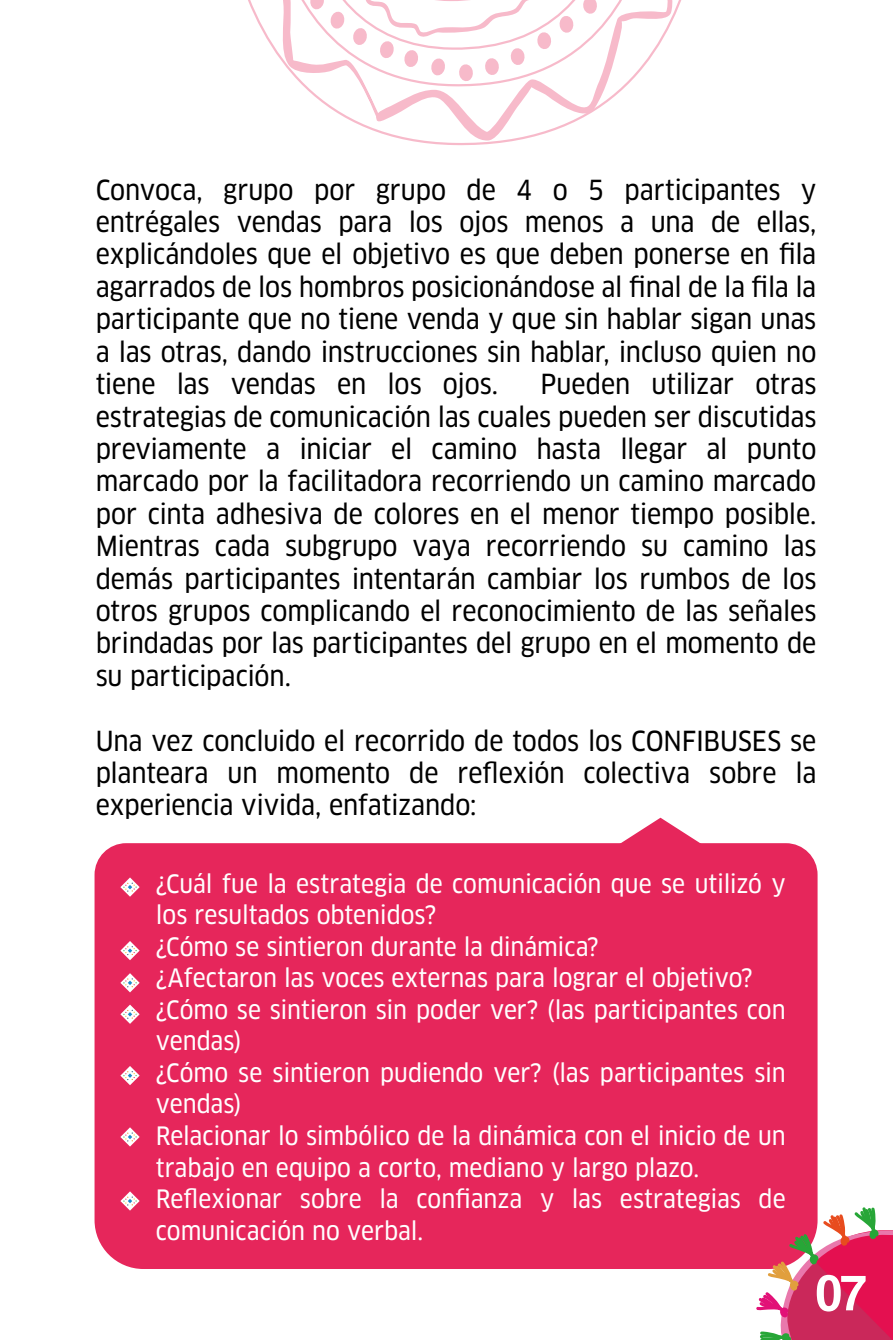
<style>
.page{position:relative;width:893px;height:1340px;background:#fff}
.page>*{position:absolute;margin:0;border:0;box-sizing:border-box;transform-origin:0 0}
.t1{font:51.75px "Coolvetica Rg";color:#fff}
.t2{font:27px/32.4px "Clan OT Narrow News";letter-spacing:-.005em;color:#000;text-align:justify}
.t3{font:24.75px/31.5px "Clan OT Narrow News";color:#fff}
</style>
<div class="page">
<div style="left:94px;top:843px;width:724px;height:426px;background:#e6265b"></div>
<svg style="left:611px;top:817px;width:94px;height:32px"></svg>
<svg style="left:248px;top:0;width:434px;height:146px"></svg>
<svg style="left:120px;top:877px;width:20px;height:19px"></svg>
<svg style="left:120px;top:941px;width:20px;height:19px"></svg>
<svg style="left:120px;top:973px;width:20px;height:19px"></svg>
<svg style="left:120px;top:1004px;width:20px;height:19px"></svg>
<svg style="left:120px;top:1065px;width:20px;height:20px"></svg>
<svg style="left:120px;top:1127px;width:20px;height:19px"></svg>
<svg style="left:120px;top:1191px;width:20px;height:19px"></svg>
<svg style="left:756px;top:1207px;width:137px;height:132px"></svg>
<p class="t2" style="left:96px;top:173px;width:722px">Convoca, grupo por grupo de 4 o 5 participantes y entrégales vendas para los ojos menos a una de ellas, explicándoles que el objetivo es que deben ponerse en fila agarrados de los hombros posicionándose al final de la fila la participante que no tiene venda y que sin hablar sigan unas a las otras, dando instrucciones sin hablar, incluso quien no tiene las vendas en los ojos.</p>
<p class="t2" style="left:96px;top:368px;width:722px;text-indent:445px">Pueden utilizar otras estrategias de comunicación las cuales pueden ser discutidas previamente a iniciar el camino hasta llegar al punto marcado por la facilitadora recorriendo un camino marcado por cinta adhesiva de colores en el menor tiempo posible.<br>Mientras cada subgrupo vaya recorriendo su camino las demás participantes intentarán cambiar los rumbos de los otros grupos complicando el reconocimiento de las señales brindadas por las participantes del grupo en el momento de su participación.</p>
<p class="t2" style="left:96px;top:724px;width:722px">Una vez concluido el recorrido de todos los CONFIBUSES se planteara un momento de reflexión colectiva sobre la experiencia vivida, enfatizando:</p>
<p class="t3" style="left:156px;top:868px;width:631px">¿Cuál fue la estrategia de comunicación que se utilizó y los resultados obtenidos?<br>¿Cómo se sintieron durante la dinámica?<br>¿Afectaron las voces externas para lograr el objetivo? ¿Cómo se sintieron sin poder ver? (las participantes con vendas)<br>¿Cómo se sintieron pudiendo ver? (las participantes sin vendas)<br>Relacionar lo simbólico de la dinámica con el inicio de un trabajo en equipo a corto, mediano y largo plazo.<br>Reflexionar sobre la confianza y las estrategias de comunicación no verbal.</p>
<h1 class="t1" style="left:816px;top:1262px;width:51px">07</h1>
</div>
